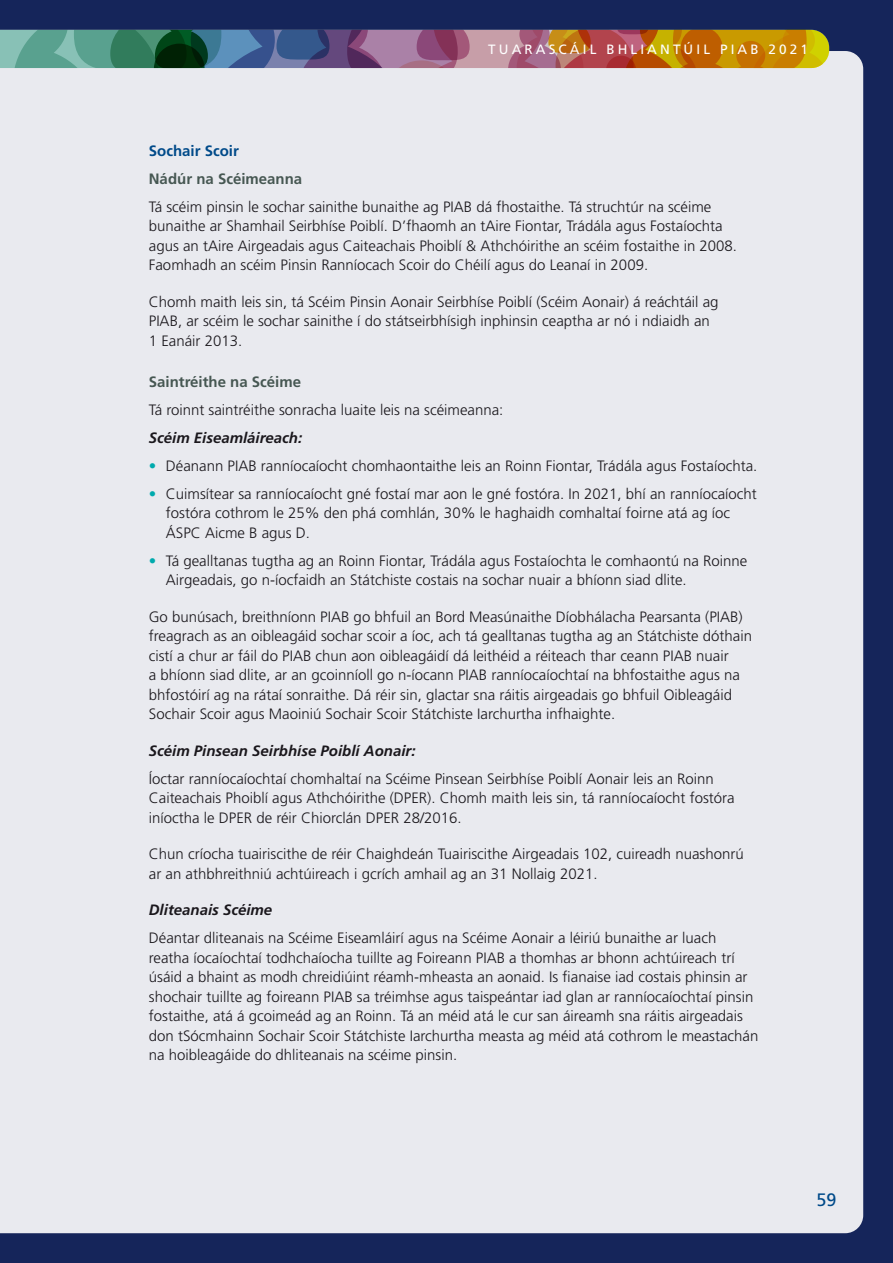
<style>
.page{position:relative;width:893px;height:1263px;background:#15255a}
.page>*{position:absolute;margin:0;border:0;box-sizing:border-box;transform-origin:0 0}
.t1{font:18px "Frutiger LT Std";color:#004a89}
.Acc_Body_10-0__4{font:300 15px/19.5px "Frutiger LT Std";color:#1a171c}
.Acc_Body_10-0__2{font:italic 700 15px "Frutiger LT Std";color:#1a171c}
.Acc_Body_10-0__2-2{font:300 15px "Frutiger LT Std";color:#1a171c}
.Acc_H4{font:700 15px "Frutiger LT Std";color:#465752}
.Acc_H4_0B4{font:700 15px "Frutiger LT Std";color:#465752}
.Acc_H3{font:700 15px "Frutiger LT Std";color:#004a89}
.t2{font:13.5px "Frutiger LT Std";letter-spacing:.23em;color:#fff}
.s1{color:#00aaad}
</style>
<div class="page">
<div style="left:829px;top:51px;width:34px;height:1182px;background:#e9eaef"></div>
<div style="left:0;top:30px;width:829px;height:1203px;background:#e9eaef"></div>
<p class="t2" style="left:488px;top:42px;width:321px">TUARASCÁIL BHLIANTÚIL PIAB 2021</p>
<p class="Acc_H3" style="left:149px;top:142px;width:92px">Sochair Scoir</p>
<p class="Acc_H4_0B4" style="left:149px;top:170px;width:155px">Nádúr na Scéimeanna</p>
<p class="Acc_Body_10-0__4" style="left:149px;top:197px;width:590px">Tá scéim pinsin le sochar sainithe bunaithe ag PIAB dá fhostaithe. Tá struchtúr na scéime bunaithe ar Shamhail Seirbhíse Poiblí. D’fhaomh an tAire Fiontar, Trádála agus Fostaíochta agus an tAire Airgeadais agus Caiteachais Phoiblí &amp; Athchóirithe an scéim fostaithe in 2008.<br>Faomhadh an scéim Pinsin Ranníocach Scoir do Chéilí agus do Leanaí in 2009.</p>
<p class="Acc_Body_10-0__4" style="left:149px;top:292px;width:571px">Chomh maith leis sin, tá Scéim Pinsin Aonair Seirbhíse Poiblí (Scéim Aonair) á reáchtáil ag<br>PIAB, ar scéim le sochar sainithe í do státseirbhísigh inphinsin ceaptha ar nó i ndiaidh an<br>1 Eanáir 2013.</p>
<p class="Acc_H4" style="left:149px;top:373px;width:154px">Saintréithe na Scéime</p>
<p class="Acc_Body_10-0__2-2" style="left:149px;top:401px;width:356px">Tá roinnt saintréithe sonracha luaite leis na scéimeanna:</p>
<p class="Acc_Body_10-0__2" style="left:149px;top:429px;width:155px">Scéim Eiseamláireach:</p>
<p class="Acc_Body_10-0__4" style="left:149px;top:456px;width:610px"><span class="s1">•</span> Déanann PIAB ranníocaíocht chomhaontaithe leis an Roinn Fiontar, Trádála agus Fostaíochta.</p>
<p class="Acc_Body_10-0__4" style="left:166px;top:484px;width:592px;text-indent:-17px"><span class="s1">•</span> Cuimsítear sa ranníocaíocht gné fostaí mar aon le gné fostóra. In 2021, bhí an ranníocaíocht fostóra cothrom le 25% den phá comhlán, 30% le haghaidh comhaltaí foirne atá ag íoc<br>ÁSPC Aicme B agus D.</p>
<p class="Acc_Body_10-0__4" style="left:166px;top:551px;width:583px;text-indent:-17px"><span class="s1">•</span> Tá gealltanas tugtha ag an Roinn Fiontar, Trádála agus Fostaíochta le comhaontú na Roinne<br>Airgeadais, go n-íocfaidh an Státchiste costais na sochar nuair a bhíonn siad dlite.</p>
<p class="Acc_Body_10-0__4" style="left:149px;top:607px;width:605px">Go bunúsach, breithníonn PIAB go bhfuil an Bord Measúnaithe Díobhálacha Pearsanta (PIAB) freagrach as an oibleagáid sochar scoir a íoc, ach tá gealltanas tugtha ag an Státchiste dóthain cistí a chur ar fáil do PIAB chun aon oibleagáidí dá leithéid a réiteach thar ceann PIAB nuair<br>a bhíonn siad dlite, ar an gcoinníoll go n-íocann PIAB ranníocaíochtaí na bhfostaithe agus na bhfostóirí ag na rátaí sonraithe. Dá réir sin, glactar sna ráitis airgeadais go bhfuil Oibleagáid Sochair Scoir agus Maoiniú Sochair Scoir Státchiste Iarchurtha infhaighte.</p>
<p class="Acc_Body_10-0__2" style="left:149px;top:742px;width:268px">Scéim Pinsean Seirbhíse Poiblí Aonair:</p>
<p class="Acc_Body_10-0__4" style="left:149px;top:769px;width:587px">Íoctar ranníocaíochtaí chomhaltaí na Scéime Pinsean Seirbhíse Poiblí Aonair leis an Roinn<br>Caiteachais Phoiblí agus Athchóirithe (DPER). Chomh maith leis sin, tá ranníocaíocht fostóra iníoctha le DPER de réir Chiorclán DPER 28/2016.</p>
<p class="Acc_Body_10-0__4" style="left:149px;top:844px;width:596px">Chun críocha tuairiscithe de réir Chaighdeán Tuairiscithe Airgeadais 102, cuireadh nuashonrú ar an athbhreithniú achtúireach i gcrích amhail ag an 31 Nollaig 2021.</p>
<p class="Acc_Body_10-0__2" style="left:149px;top:901px;width:125px">Dliteanais Scéime</p>
<p class="Acc_Body_10-0__4" style="left:149px;top:928px;width:611px">Déantar dliteanais na Scéime Eiseamláirí agus na Scéime Aonair a léiriú bunaithe ar luach reatha íocaíochtaí todhchaíocha tuillte ag Foireann PIAB a thomhas ar bhonn achtúireach trí úsáid a bhaint as modh chreidiúint réamh-mheasta an aonaid. Is fianaise iad costais phinsin ar shochair tuillte ag foireann PIAB sa tréimhse agus taispeántar iad glan ar ranníocaíochtaí pinsin fostaithe, atá á gcoimeád ag an Roinn. Tá an méid atá le cur san áireamh sna ráitis airgeadais don tSócmhainn Sochair Scoir Státchiste Iarchurtha measta ag méid atá cothrom le meastachán na hoibleagáide do dhliteanais na scéime pinsin.</p>
<p class="t1" style="left:816px;top:1189px;width:22px">59</p>
</div>
